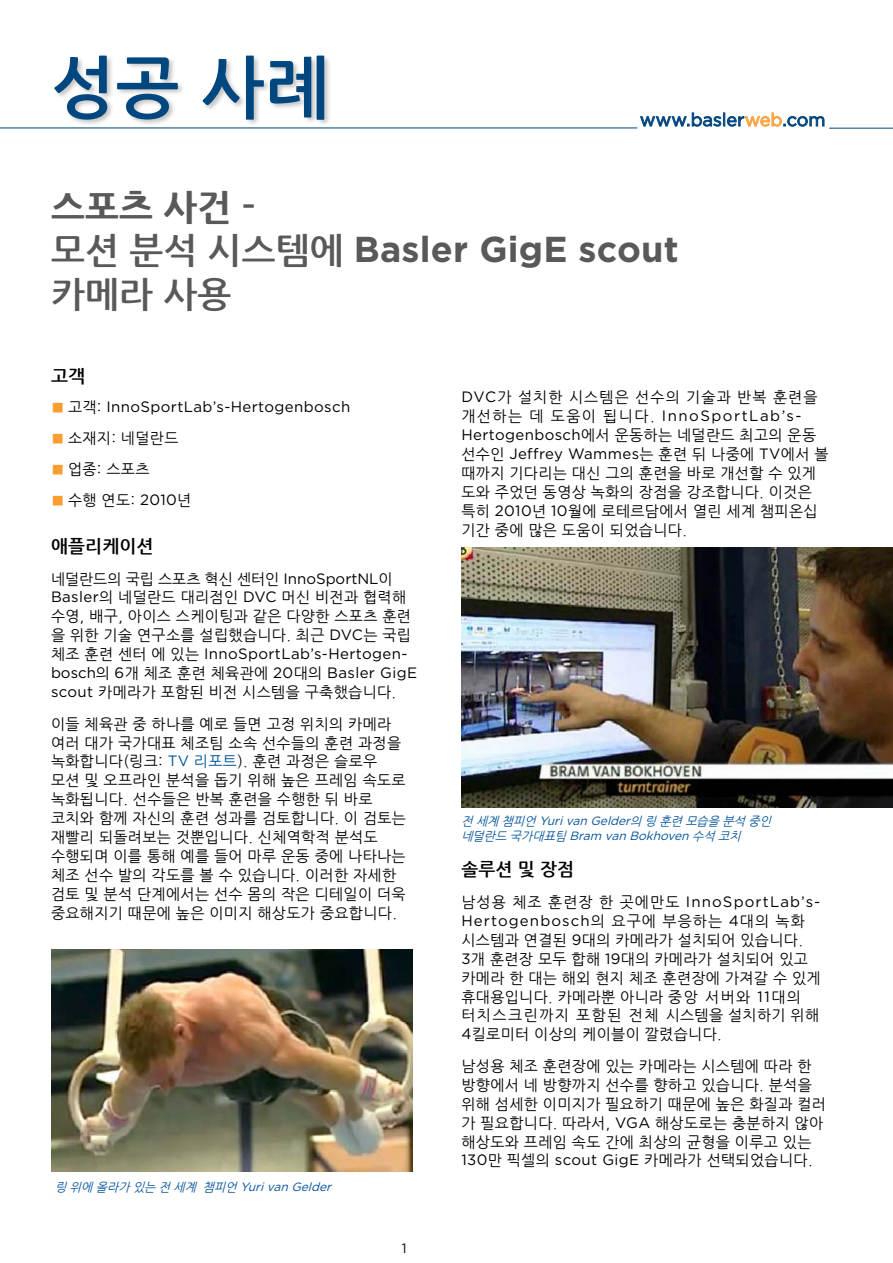
<style>
.page{position:relative;width:893px;height:1263px;background:#fff}
.page>*{position:absolute;margin:0;border:0;box-sizing:border-box;transform-origin:0 0}
.t1{font:700 67.5px "Nanum Gothic";color:#00467f}
.Subhead{font:700 36px "Gotham";letter-spacing:.005em;color:#58595b}
.t2{font:800 36px "Nanum Gothic";color:#58595b}
.Subhead-2{font:700 36px "Nanum Gothic";color:#58595b}
.t3{font:18px "Gotham";color:#00467f}
.unterüberschrift{font:700 18px "Nanum Gothic";letter-spacing:.01em;color:#000}
.fließtext{font:15px/18.9px "Nanum Gothic";letter-spacing:.025em;color:#000}
.bulletpoints{font:15px "Gotham";letter-spacing:.025em;color:#000}
.bulletpoints-2{font:15px "Nanum Gothic";letter-spacing:.025em;color:#000}
.t4{font:13.5px "Gotham";color:#000}
.t5{font:italic 12px/14.4px "Nanum Gothic";color:#00529c}
.s1{color:#faa646}
.s2{font-family:"Nanum Gothic"}
.s3{font-family:"Nanum Gothic";font-size:14.25px;color:#f99d31}
.s4{font-size:14.25px;color:#f99d31}
.s5{font-family:"Gotham"}
.s6{font-family:"Gotham";color:#00529c}
.s7{color:#00529c}
</style>
<div class="page">
<hr style="left:829px;top:128px;width:64px;height:1px;background:#00467f">
<hr style="left:0;top:128px;width:637px;height:1px;background:#00467f">
<svg style="left:640px;top:112px;width:185px;height:15px"></svg>
<div style="left:53px;top:55px;width:279px;height:71px;background:#000;opacity:.25"></div>
<img style="left:51px;top:949px;width:361px;height:223px">
<img style="left:461px;top:548px;width:432px;height:259px">
<h1 class="t1" style="left:51px;top:54px;width:280px">성공 사례</h1>
<p class="t3" style="left:640px;top:108px;width:187px">www.basler<span class="s1">web</span>.com</p>
<p class="t2" style="left:51px;top:188px;width:205px">스포츠 사건 -</p>
<p class="Subhead" style="left:51px;top:226px;width:629px"><span class="s2">모션 분석 시스템에</span> Basler GigE scout</p>
<p class="Subhead-2" style="left:51px;top:276px;width:182px">카메라 사용</p>
<p class="unterüberschrift" style="left:51px;top:367px;width:36px">고객</p>
<p class="bulletpoints" style="left:51px;top:398px;width:301px"><span class="s3">■</span> <span class="s2">고객:</span> InnoSportLab’s-Hertogenbosch</p>
<p class="bulletpoints-2" style="left:51px;top:431px;width:129px"><span class="s4">■</span> 소재지: 네덜란드</p>
<p class="bulletpoints-2" style="left:51px;top:462px;width:100px"><span class="s4">■</span> 업종: 스포츠</p>
<p class="bulletpoints-2" style="left:51px;top:493px;width:142px"><span class="s4">■</span> 수행 연도: <span class="s5">2010</span>년</p>
<p class="unterüberschrift" style="left:51px;top:537px;width:104px">애플리케이션</p>
<p class="fließtext" style="left:51px;top:569px;width:368px">네덜란드의 국립 스포츠 혁신 센터인 <span class="s5">InnoSportNL</span>이<br><span class="s5">Basler</span>의 네덜란드 대리점인 <span class="s5">DVC</span> 머신 비전과 협력해 수영, 배구, 아이스 스케이팅과 같은 다양한 스포츠 훈련 을 위한 기술 연구소를 설립했습니다. 최근 <span class="s5">DVC</span>는 국립 체조 훈련 센터 에 있는 <span class="s5">InnoSportLab’s-Hertogen&shy;bosch</span>의 <span class="s5">6</span>개 체조 훈련 체육관에 <span class="s5">20</span>대의 <span class="s5">Basler GigE scout</span> 카메라가 포함된 비전 시스템을 구축했습니다.</p>
<p class="fließtext" style="left:51px;top:715px;width:357px">이들 체육관 중 하나를 예로 들면 고정 위치의 카메라 여러 대가 국가대표 체조팀 소속 선수들의 훈련 과정을 녹화합니다(링크: <span class="s6">TV</span> <span class="s7">리포트</span>). 훈련 과정은 슬로우 모션 및 오프라인 분석을 돕기 위해 높은 프레임 속도로 녹화됩니다. 선수들은 반복 훈련을 수행한 뒤 바로 코치와 함께 자신의 훈련 성과를 검토합니다. 이 검토는 재빨리 되돌려보는 것뿐입니다. 신체역학적 분석도 수행되며 이를 통해 예를 들어 마루 운동 중에 나타나는 체조 선수 발의 각도를 볼 수 있습니다. 이러한 자세한 검토 및 분석 단계에서는 선수 몸의 작은 디테일이 더욱 중요해지기 때문에 높은 이미지 해상도가 중요합니다.</p>
<p class="t5" style="left:55px;top:1180px;width:281px">링 위에 올라가 있는 전 세계 챔피언 <span class="s5">YurivanGelder</span></p>
<p class="t4" style="left:402px;top:1239px;width:6px">1</p>
<p class="fließtext" style="left:461px;top:388px;width:369px"><span class="s5">DVC</span>가 설치한 시스템은 선수의 기술과 반복 훈련을 개선하는 데 도움이 됩니다. <span class="s5">InnoSportLab’s-<br>Hertogenbosch</span>에서 운동하는 네덜란드 최고의 운동 선수인 <span class="s5">Jeffrey Wammes</span>는 훈련 뒤 나중에 <span class="s5">TV</span>에서 볼 때까지 기다리는 대신 그의 훈련을 바로 개선할 수 있게 도와 주었던 동영상 녹화의 장점을 강조합니다. 이것은 특히 <span class="s5">2010</span>년 <span class="s5">10</span>월에 로테르담에서 열린 세계 챔피온십 기간 중에 많은 도움이 되었습니다.</p>
<p class="t5" style="left:461px;top:814px;width:314px">전 세계 챔피언 <span class="s5">YurivanGelder</span>의 링 훈련 모습을 분석 중인 네덜란드 국가대표팀 <span class="s5">Bram vanBokhoven</span>수석 코치</p>
<p class="unterüberschrift" style="left:461px;top:861px;width:114px">솔루션 및 장점</p>
<p class="fließtext" style="left:461px;top:893px;width:361px">남성용 체조 훈련장 한 곳에만도 <span class="s5">InnoSportLab’s-<br>Hertogenbosch</span>의 요구에 부응하는 <span class="s5">4</span>대의 녹화 시스템과 연결된 <span class="s5">9</span>대의 카메라가 설치되어 있습니다.<br><span class="s5">3</span>개 훈련장 모두 합해 <span class="s5">19</span>대의 카메라가 설치되어 있고 카메라 한 대는 해외 현지 체조 훈련장에 가져갈 수 있게 휴대용입니다. 카메라뿐 아니라 중앙 서버와 <span class="s5">11</span>대의 터치스크린까지 포함된 전체 시스템을 설치하기 위해<br><span class="s5">4</span>킬로미터 이상의 케이블이 깔렸습니다.  </p>
<p class="fließtext" style="left:461px;top:1057px;width:366px">남성용 체조 훈련장에 있는 카메라는 시스템에 따라 한 방향에서 네 방향까지 선수를 향하고 있습니다. 분석을 위해 섬세한 이미지가 필요하기 때문에 높은 화질과 컬러 가 필요합니다. 따라서, <span class="s5">VGA</span> 해상도로는 충분하지 않아 해상도와 프레임 속도 간에 최상의 균형을 이루고 있는<br><span class="s5">130</span>만 픽셀의 <span class="s5">scout GigE</span> 카메라가 선택되었습니다.</p>
</div>
